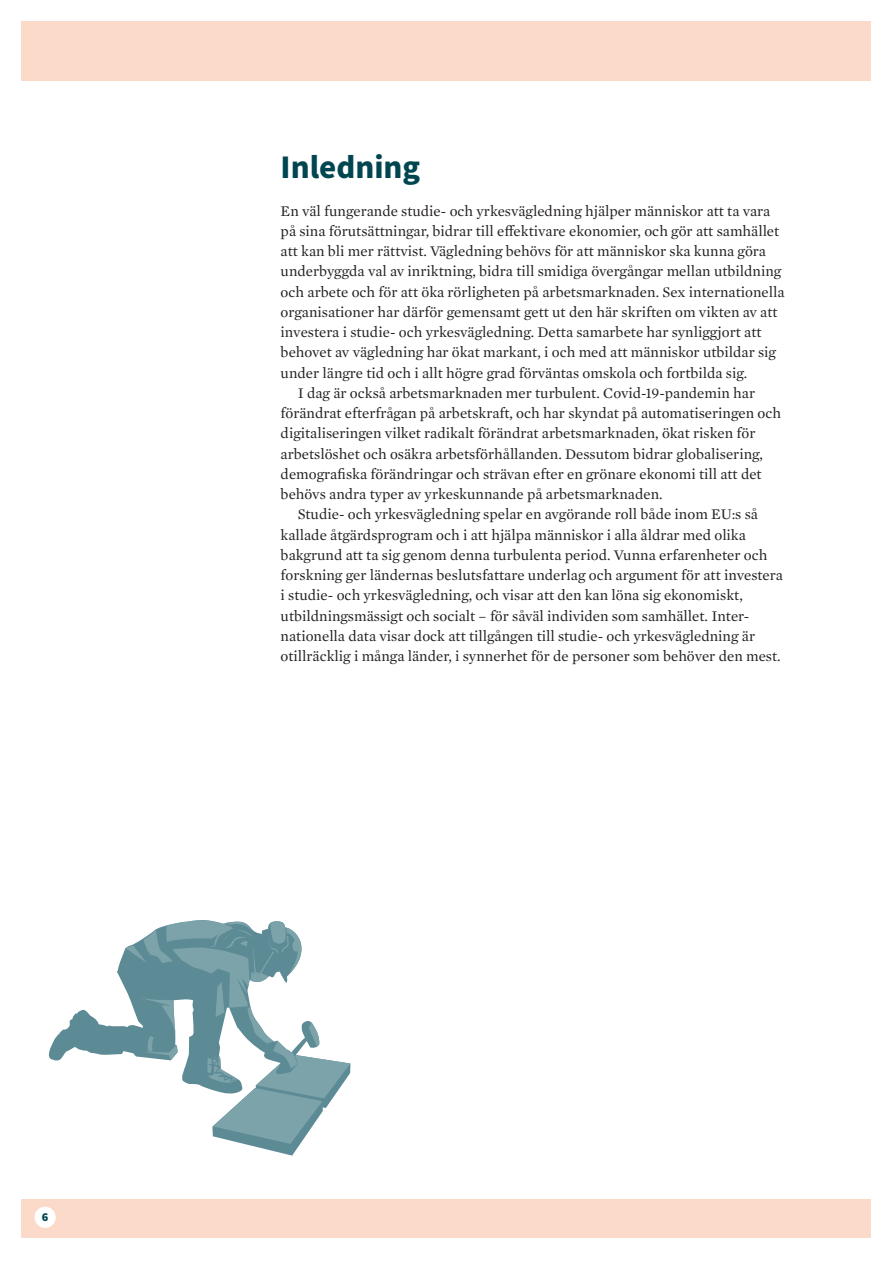
<style>
.page{position:relative;width:893px;height:1263px;background:#fff}
.page>*{position:absolute;margin:0;border:0;box-sizing:border-box;transform-origin:0 0}
.t1{font:700 33px "Source Sans Pro";color:#004651}
.Brödtext{font:15px/20.2px "Mercury Text G1";color:#231f20}
.t2{font:900 12.15px "Source Sans Pro";color:#004651}
</style>
<div class="page">
<div style="left:22px;top:1199px;width:849px;height:38px;background:#fcdaca"></div>
<div style="left:35px;top:1207px;width:21px;height:21px;background:#fff;border-radius:50%"></div>
<div style="left:22px;top:21px;width:849px;height:60px;background:#fcdaca"></div>
<svg style="left:48px;top:949px;width:77px;height:112px"></svg>
<svg style="left:125px;top:920px;width:225px;height:235px"></svg>
<p class="t2" style="left:42px;top:1208px;width:8px">6</p>
<h1 class="t1" style="left:281px;top:145px;width:141px">Inledning</h1>
<p class="Brödtext" style="left:281px;top:200px;width:505px">En väl fungerande studie- och yrkesvägledning hjälper människor att ta vara på sina förutsättningar, bidrar till effektivare ekonomier, och gör att samhället att kan bli mer rättvist. Vägledning behövs för att människor ska kunna göra underbyggda val av inriktning, bidra till smidiga övergångar mellan utbildning och arbete och för att öka rörligheten på arbetsmarknaden. Sex internationella organisationer har därför gemensamt gett ut den här skriften om vikten av att investera i studie- och yrkesvägledning. Detta samarbete har synliggjort att behovet av vägledning har ökat markant, i och med att människor utbildar sig under längre tid och i allt högre grad förväntas omskola och fortbilda sig.</p>
<p class="Brödtext" style="left:281px;top:382px;width:502px;text-indent:17px">I dag är också arbetsmarknaden mer turbulent. Covid-19-pandemin har förändrat efterfrågan på arbetskraft, och har skyndat på automatiseringen och digitaliseringen vilket radikalt förändrat arbetsmarknaden, ökat risken för arbetslöshet och osäkra arbetsförhållanden. Dessutom bidrar globalisering, demografiska förändringar och strävan efter en grönare ekonomi till att det behövs andra typer av yrkeskunnande på arbetsmarknaden.</p>
<p class="Brödtext" style="left:281px;top:503px;width:504px;text-indent:17px">Studie- och yrkesvägledning spelar en avgörande roll både inom EU:s så kallade åtgärdsprogram och i att hjälpa människor i alla åldrar med olika bakgrund att ta sig genom denna turbulenta period. Vunna erfarenheter och forskning ger ländernas beslutsfattare underlag och argument för att investera i studie- och yrkesvägledning, och visar att den kan löna sig ekonomiskt, utbildningsmässigt och socialt – för såväl individen som samhället. Inter&shy;nationella data visar dock att tillgången till studie- och yrkesvägledning är otillräcklig i många länder, i synnerhet för de personer som behöver den mest.</p>
</div>
